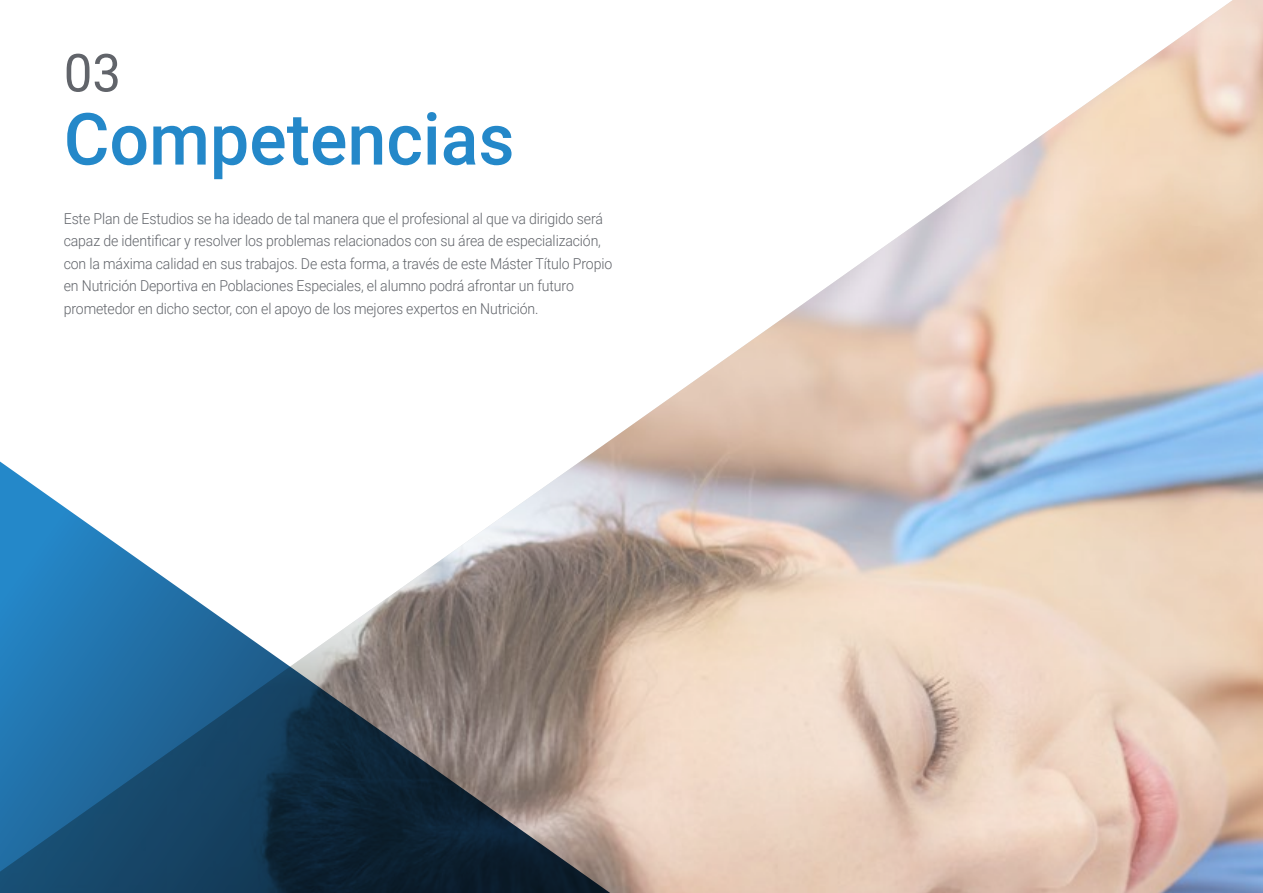
<style>
.page{position:relative;width:1263px;height:893px;background:#fff}
.page>*{position:absolute;margin:0;border:0;box-sizing:border-box;transform-origin:0 0}
.t1{font:500 72px "Roboto";color:#2488c9}
.t2{font:52.5px "Roboto";color:#61646a}
.t3{font:300 15px/22.5px "Roboto";letter-spacing:-.01em;color:#61646a;scale:.94 1}
</style>
<div class="page">
<img style="left:602px;top:0;width:661px;height:893px">
<svg style="left:0;top:446px;width:640px;height:447px"></svg>
<h2 class="t2" style="left:64px;top:36px;width:59px">03</h2>
<h1 class="t1" style="left:64px;top:89px;width:452px">Competencias</h1>
<p class="t3" style="left:64px;top:207px;width:585px">Este Plan de Estudios se ha ideado de tal manera que el profesional al que va dirigido será capaz de identificar y resolver los problemas relacionados con su área de especialización, con la máxima calidad en sus trabajos. De esta forma, a través de este Máster Título Propio en Nutrición Deportiva en Poblaciones Especiales, el alumno podrá afrontar un futuro prometedor en dicho sector, con el apoyo de los mejores expertos en Nutrición.</p>
</div>
